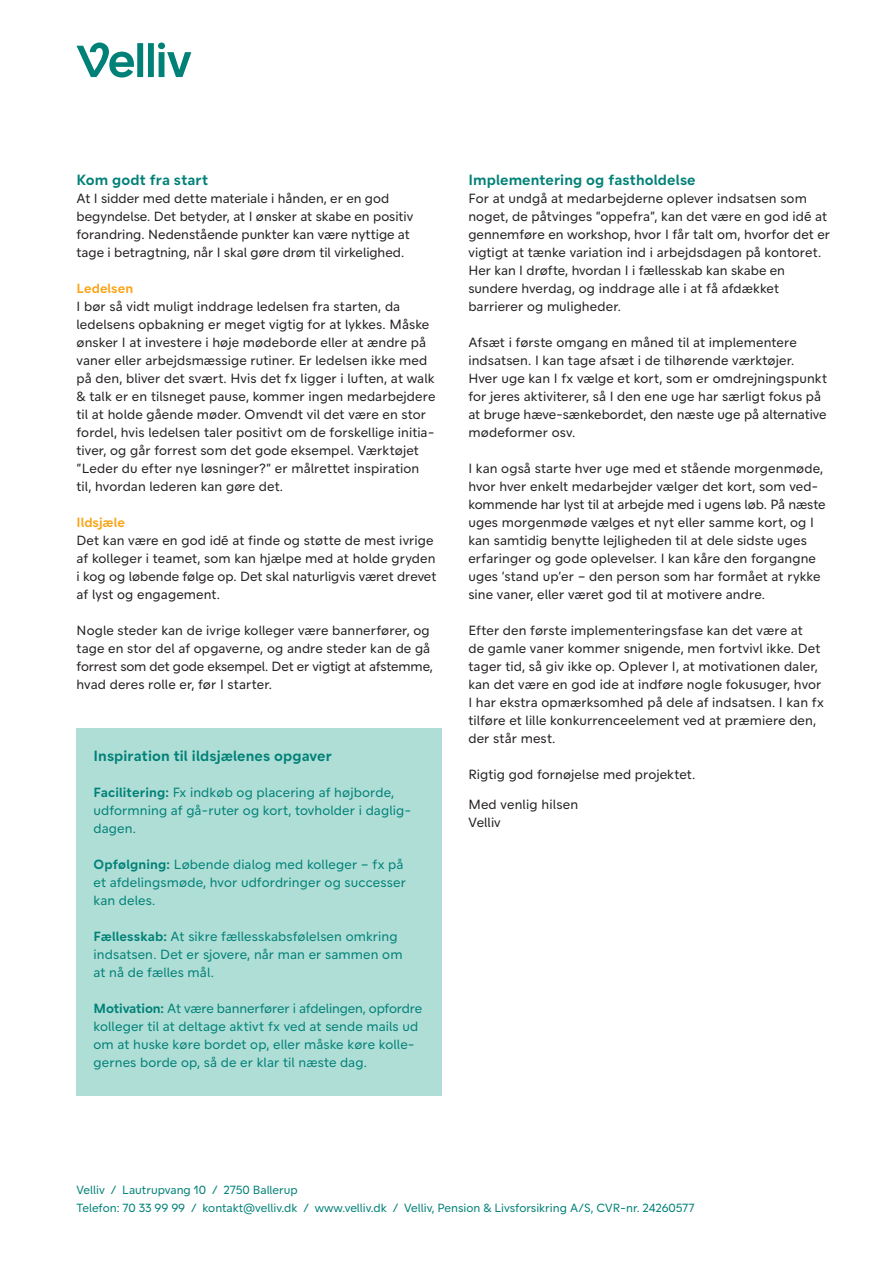
<style>
.page{position:relative;width:893px;height:1263px;background:#fff}
.page>*{position:absolute;margin:0;border:0;box-sizing:border-box;transform-origin:0 0}
.t1{font:700 15px "Velliv";letter-spacing:.005em;color:#008177}
.t2{font:13.5px/18px "Velliv";letter-spacing:.005em;color:#231f20}
.t3{font:13.5px/18px "Velliv";letter-spacing:.01em;color:#008177}
.t4{font:700 13.5px "Velliv";color:#f9a51b}
.t5{font:12px/18px "Velliv";color:#008177}
.s1{font-weight:700}
</style>
<div class="page">
<div style="left:77px;top:728px;width:365px;height:368px;background:#afded7"></div>
<svg style="left:77px;top:42px;width:114px;height:36px"></svg>
<p class="t1" style="left:77px;top:167px;width:133px">Kom godt fra start</p>
<p class="t2" style="left:77px;top:189px;width:338px">At I sidder med dette materiale i hånden, er en god begyndelse. Det betyder, at I ønsker at skabe en positiv forandring. Nedenstående punkter kan være nyttige at tage i betragtning, når I skal gøre drøm til virkelighed.</p>
<p class="t4" style="left:77px;top:277px;width:58px">Ledelsen</p>
<p class="t2" style="left:77px;top:297px;width:360px">I bør så vidt muligt inddrage ledelsen fra starten, da ledelsens opbakning er meget vigtig for at lykkes. Måske ønsker I at investere i høje mødeborde eller at ændre på vaner eller arbejdsmæssige rutiner. Er ledelsen ikke med på den, bliver det svært. Hvis det fx ligger i luften, at walk &amp; talk er en tilsneget pause, kommer ingen medarbejdere til at holde gående møder. Omvendt vil det være en stor fordel, hvis ledelsen taler positivt om de forskellige initia&shy;tiver, og går forrest som det gode eksempel. Værktøjet ”Leder du efter nye løsninger?” er målrettet inspiration til, hvordan lederen kan gøre det.</p>
<p class="t4" style="left:77px;top:511px;width:50px">Ildsjæle</p>
<p class="t2" style="left:77px;top:531px;width:361px">Det kan være en god idé at finde og støtte de mest ivrige af kolleger i teamet, som kan hjælpe med at holde gryden i kog og løbende følge op. Det skal naturligvis været drevet af lyst og engagement.</p>
<p class="t2" style="left:77px;top:621px;width:358px">Nogle steder kan de ivrige kolleger være bannerfører, og tage en stor del af opgaverne, og andre steder kan de gå forrest som det gode eksempel. Det er vigtigt at afstemme, hvad deres rolle er, før I starter.</p>
<p class="t1" style="left:94px;top:743px;width:240px">Inspiration til ildsjælenes opgaver</p>
<p class="t3" style="left:94px;top:783px;width:319px"><span class="s1">Facilitering:</span> Fx indkøb og placering af højborde, udformning af gå-ruter og kort, tovholder i daglig&shy;dagen.</p>
<p class="t3" style="left:94px;top:855px;width:314px"><span class="s1">Opfølgning:</span> Løbende dialog med kolleger – fx på et afdelingsmøde, hvor udfordringer og successer kan deles.</p>
<p class="t3" style="left:94px;top:927px;width:310px"><span class="s1">Fællesskab:</span> At sikre fællesskabsfølelsen omkring indsatsen. Det er sjovere, når man er sammen om at nå de fælles mål.</p>
<p class="t3" style="left:94px;top:999px;width:330px"><span class="s1">Motivation:</span> At være bannerfører i afdelingen, opfordre kolleger til at deltage aktivt fx ved at sende mails ud om at huske køre bordet op, eller måske køre kolle&shy;gernes borde op, så de er klar til næste dag.</p>
<p class="t1" style="left:468px;top:167px;width:229px">Implementering og fastholdelse</p>
<p class="t2" style="left:468px;top:190px;width:363px">For at undgå at medarbejderne oplever indsatsen som noget, de påtvinges ”oppefra”, kan det være en god idé at gennemføre en workshop, hvor I får talt om, hvorfor det er vigtigt at tænke variation ind i arbejdsdagen på kontoret.<br>Her kan I drøfte, hvordan I i fællesskab kan skabe en sundere hverdag, og inddrage alle i at få afdækket barrierer og muligheder.</p>
<p class="t2" style="left:468px;top:333px;width:360px">Afsæt i første omgang en måned til at implementere indsatsen. I kan tage afsæt i de tilhørende værktøjer.<br>Hver uge kan I fx vælge et kort, som er omdrejningspunkt for jeres aktiviterer, så I den ene uge har særligt fokus på at bruge hæve-sænkebordet, den næste uge på alternative mødeformer osv.</p>
<p class="t2" style="left:468px;top:459px;width:359px">I kan også starte hver uge med et stående morgenmøde, hvor hver enkelt medarbejder vælger det kort, som ved&shy;kommende har lyst til at arbejde med i ugens løb. På næste uges morgenmøde vælges et nyt eller samme kort, og I kan samtidig benytte lejligheden til at dele sidste uges erfaringer og gode oplevelser. I kan kåre den forgangne uges ’stand up’er – den person som har formået at rykke sine vaner, eller været god til at motivere andre.</p>
<p class="t2" style="left:468px;top:621px;width:357px">Efter den første implementeringsfase kan det være at<br>de gamle vaner kommer snigende, men fortvivl ikke. Det tager tid, så giv ikke op. Oplever I, at motivationen daler, kan det være en god ide at indføre nogle fokusuger, hvor I har ekstra opmærksomhed på dele af indsatsen. I kan fx tilføre et lille konkurrenceelement ved at præmiere den, der står mest.</p>
<p class="t2" style="left:468px;top:765px;width:229px">Rigtig god fornøjelse med projektet.</p>
<p class="t2" style="left:468px;top:796px;width:111px">Med venlig hilsen<br>Velliv</p>
<p class="t5" style="left:77px;top:1181px;width:620px">Velliv / Lautrupvang 10 / 2750 Ballerup<br>Telefon: 70 33 99 99 / kontakt@velliv.dk / www.velliv.dk / Velliv, Pension &amp; Livsforsikring A/S, CVR-nr. 24260577</p>
</div>
